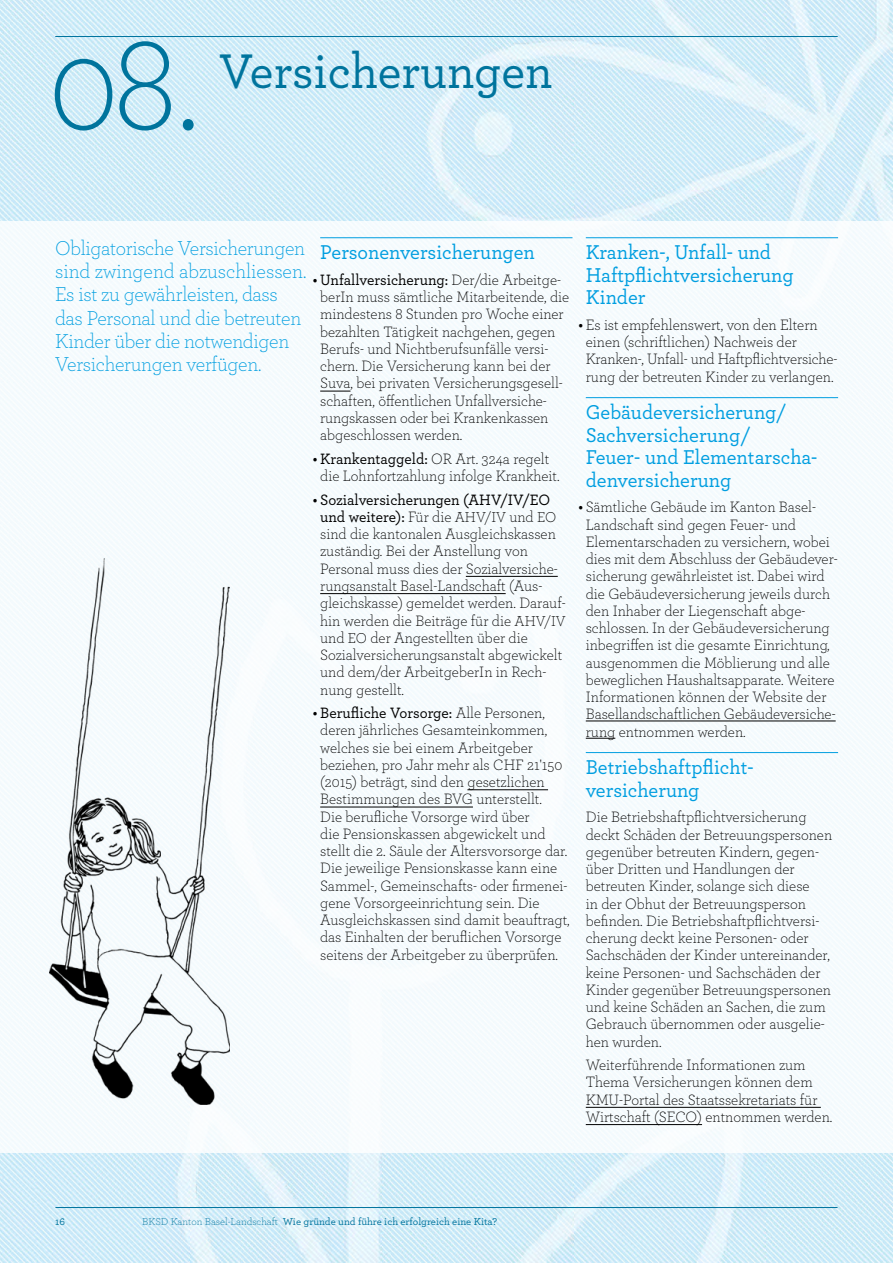
<style>
.page{position:relative;width:893px;height:1263px;background:#fff}
.page>*{position:absolute;margin:0;border:0;box-sizing:border-box;transform-origin:0 0}
.t1{font:300 139.2px "Archer";color:#00749d;scale:.96 1}
.t2{font:500 51px "Archer";color:#00749d;scale:.96 1}
.t3{font:500 21px/22.5px "Archer";color:#009ee0;scale:.96 1}
.t4{font:300 21px/23.2px "Archer";letter-spacing:-.015em;color:#009ee0;scale:.96 1}
.t5{font:300 15.75px/17.2px "Archer";color:#000;scale:.96 1}
.t6{font:500 10.5px "Archer";color:#00749d}
.s1{font-weight:600}
.s2{font-weight:500}
.s3{font-size:15px}
.s4{font-weight:300}
</style>
<div class="page">
<img style="left:0;top:0;width:893px;height:1263px">
<div style="left:0;top:221px;width:893px;height:931px;background:#f5fbfd"></div>
<hr style="left:320px;top:237px;width:252px;height:1px;background:#009ee0">
<hr style="left:320px;top:391px;width:30px;height:1px;background:#000">
<hr style="left:466px;top:576px;width:92px;height:1px;background:#000">
<hr style="left:320px;top:593px;width:186px;height:1px;background:#000">
<hr style="left:467px;top:789px;width:81px;height:1px;background:#000">
<hr style="left:320px;top:807px;width:153px;height:1px;background:#000">
<hr style="left:586px;top:237px;width:252px;height:1px;background:#009ee0">
<hr style="left:586px;top:397px;width:252px;height:1px;background:#009ee0">
<hr style="left:586px;top:720px;width:250px;height:1px;background:#000">
<svg style="left:586px;top:738px;width:29px;height:1px"></svg>
<hr style="left:586px;top:752px;width:252px;height:1px;background:#009ee0">
<hr style="left:586px;top:1107px;width:235px;height:1px;background:#000">
<hr style="left:586px;top:1124px;width:116px;height:1px;background:#000">
<img style="left:50px;top:559px;width:180px;height:545px">
<hr style="left:55px;top:1207px;width:782px;height:1px;background:#00749d">
<hr style="left:55px;top:36px;width:783px;height:1px;background:#00749d">
<h1 class="t1" style="left:48px;top:-8px;width:159px">08.</h1>
<h2 class="t2" style="left:219px;top:34px;width:349px">Versicherungen</h2>
<h3 class="t4" style="left:55px;top:235px;width:263px">Obligatorische Versicherungen sind zwingend abzuschliessen.<br>Es ist zu gewährleisten, dass das Personal und die betreuten<br>Kinder über die notwendigen<br>Versicherungen verfügen.</h3>
<h3 class="t3" style="left:320px;top:240px;width:225px">Personenversicherungen</h3>
<p class="t5" style="left:320px;top:270px;width:261px;text-indent:-7px"><span class="s1">•</span> <span class="s2">Unfallversicherung:</span> Der/die Arbeitge&shy;berIn muss sämtliche Mitarbeitende, die mindestens 8 Stunden pro Woche einer bezahlten Tätigkeit nachgehen, gegen Berufs- und Nichtberufsunfälle versi&shy;chern. Die Versicherung kann bei der Suva, bei privaten Versicherungsgesell&shy;schaften, öffentlichen Unfallversiche&shy;rungskassen oder bei Krankenkassen abgeschlossen werden.</p>
<p class="t5" style="left:320px;top:449px;width:251px;text-indent:-7px"><span class="s1">•</span> <span class="s2">Krankentaggeld:</span> OR Art. 324a regelt die Lohnfortzahlung infolge Krankheit.</p>
<p class="t5" style="left:320px;top:490px;width:257px;text-indent:-7px"><span class="s1">•</span> <span class="s2">Sozialversicherungen (AHV/IV/EO und weitere):</span> Für die <span class="s3">AHV/IV</span> und <span class="s3">EO </span>sind die kantonalen Ausgleichskassen zuständig. Bei der Anstellung von Personal muss dies der Sozialversiche&shy;rungsanstalt Basel-Landschaft (Aus&shy;gleichskasse) gemeldet werden. Darauf&shy;hin werden die Beiträge für die <span class="s3">AHV/IV </span>und <span class="s3">EO</span> der Angestellten über die Sozialversicherungsanstalt abgewickelt und dem/der ArbeitgeberIn in Rech&shy;nung gestellt.</p>
<p class="t5" style="left:320px;top:704px;width:261px;text-indent:-7px"><span class="s1">•</span> <span class="s2">Berufliche Vorsorge:</span> Alle Personen, deren jährliches Gesamteinkommen, welches sie bei einem Arbeitgeber beziehen, pro Jahr mehr als CHF 21'150 (2015) beträgt, sind den gesetzlichen Bestimmungen des BVG unterstellt.<br>Die berufliche Vorsorge wird über<br>die Pensionskassen abgewickelt und stellt die 2. Säule der Altersvorsorge dar.<br>Die jeweilige Pensionskasse kann eine Sammel-, Gemeinschafts- oder firmenei&shy;gene Vorsorgeeinrichtung sein. Die Ausgleichskassen sind damit beauftragt, das Einhalten der beruflichen Vorsorge seitens der Arbeitgeber zu überprüfen.</p>
<h3 class="t3" style="left:586px;top:240px;width:218px">Kranken-, Unfall- und<br>Haftpflichtversicherung<br>Kinder</h3>
<p class="t5" style="left:586px;top:315px;width:264px;text-indent:-7px"><span class="s1">•</span> Es ist empfehlenswert, von den Eltern einen (schriftlichen) Nachweis der Kranken-, Unfall- und Haftpflichtversiche&shy;rung der betreuten Kinder zu verlangen.</p>
<h3 class="t3" style="left:586px;top:400px;width:243px">Gebäudeversicherung/<br>Sachversicherung/<br>Feuer- und Elementarscha&shy;denversicherung</h3>
<p class="t5" style="left:586px;top:498px;width:264px;text-indent:-7px"><span class="s1">•</span> Sämtliche Gebäude im Kanton Basel-Landschaft sind gegen Feuer- und Elementarschaden zu versichern, wobei dies mit dem Abschluss der Gebäudever&shy;sicherung gewährleistet ist. Dabei wird die Gebäudeversicherung jeweils durch den Inhaber der Liegenschaft abge&shy;schlossen. In der Gebäudeversicherung inbegriffen ist die gesamte Einrichtung, ausgenommen die Möblierung und alle beweglichen Haushaltsapparate. Weitere Informationen können der Website der Basellandschaftlichen Gebäudeversiche&shy;rung entnommen werden.</p>
<h3 class="t3" style="left:586px;top:755px;width:176px">Betriebshaftpflicht&shy;versicherung</h3>
<p class="t5" style="left:586px;top:808px;width:258px">Die Betriebshaftpflichtversicherung deckt Schäden der Betreuungspersonen gegenüber betreuten Kindern, gegen&shy;über Dritten und Handlungen der betreuten Kinder, solange sich diese<br>in der Obhut der Betreuungsperson befinden. Die Betriebshaftpflichtversi&shy;cherung deckt keine Personen- oder Sachschäden der Kinder untereinander, keine Personen- und Sachschäden der Kinder gegenüber Betreuungspersonen und keine Schäden an Sachen, die zum Gebrauch übernommen oder ausgelie&shy;hen wurden.</p>
<p class="t5" style="left:586px;top:1056px;width:258px">Weiterführende Informationen zum Thema Versicherungen können dem KMU-Portal des Staatssekretariats für Wirtschaft (SECO) entnommen werden.</p>
<p class="t6" style="left:55px;top:1213px;width:11px">16</p>
<p class="t6" style="left:142px;top:1213px;width:356px"><span class="s4">BKSD Kanton Basel-Landschaft</span> Wie gründe und führe ich erfolgreich eine Kita?</p>
</div>
